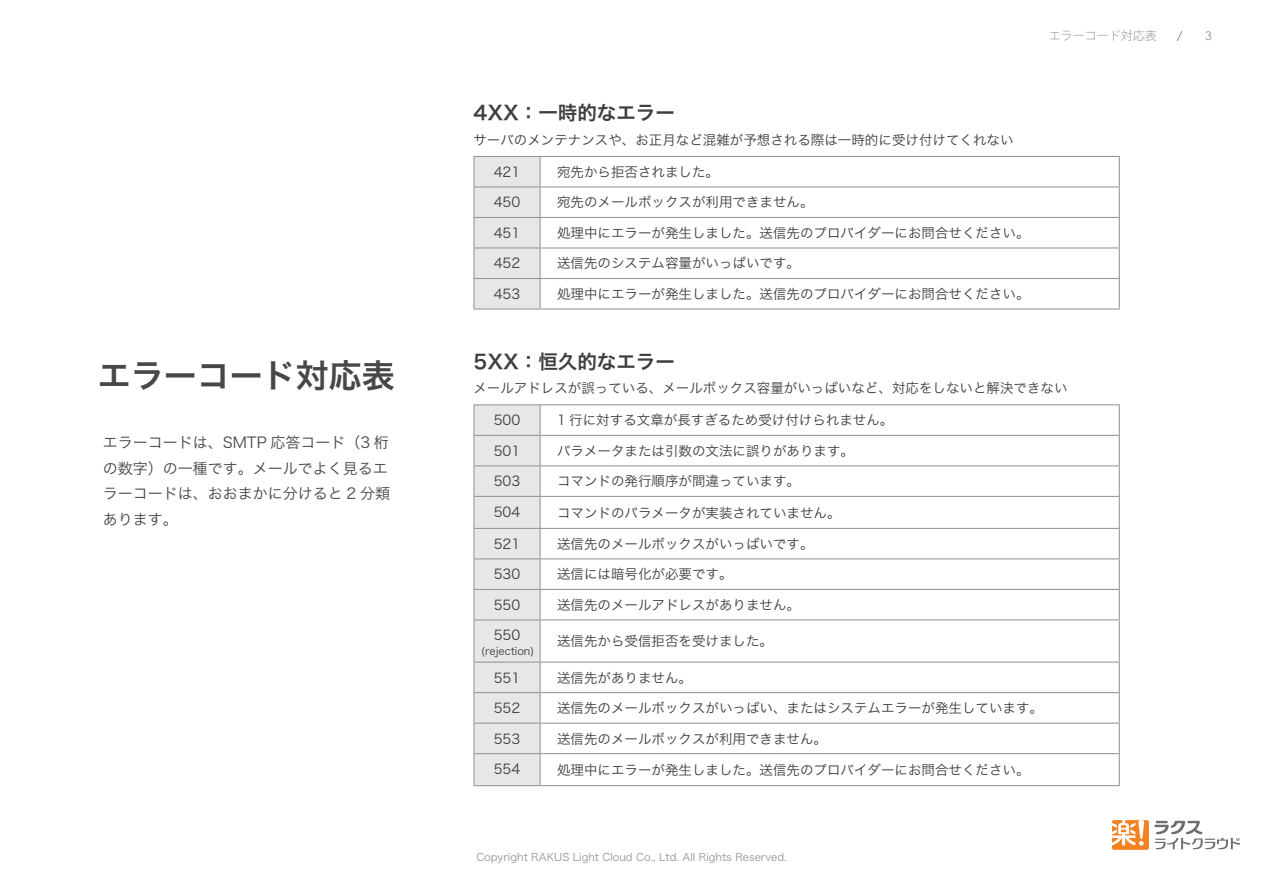
<style>
.page{position:relative;width:1263px;height:893px;background:#fff}
.page>*{position:absolute;margin:0;border:0;box-sizing:border-box;transform-origin:0 0}
.t1{font:33px "Hira Kaku Pro W6";color:#464748}
.t2{font:19.5px "Hira Kaku Pro W6";color:#3e3e3f}
.t3{font:15px/25.5px "Hira Kaku Pro W3";color:#464748}
.t4{font:13.5px "Hira Kaku Pro W3";color:#3e3e3f}
.t5{font:300 12px "Koz Go Pro";color:#939598}
.t6{font:12px "Century Gothic";color:#939598}
.t7{font:10.5px "Hira Kaku Pro W3";color:#939598}
.t8{font:10.5px "Hira Kaku Pro W3";color:#3c3c3d}
</style>
<div class="page">
<svg style="left:1177px;top:31px;width:6px;height:11px"></svg>
<svg style="left:1112px;top:820px;width:128px;height:30px"></svg>
<hr style="left:540px;top:156px;width:580px;height:1px;background:#939598">
<hr style="left:539px;top:157px;width:2px;height:29px;background:#939598">
<svg style="left:1119px;top:157px;width:1px;height:29px"></svg>
<hr style="left:540px;top:186px;width:580px;height:1px;background:#939598">
<hr style="left:539px;top:187px;width:2px;height:30px;background:#939598">
<hr style="left:1119px;top:187px;width:1px;height:30px;background:#939598">
<hr style="left:540px;top:217px;width:580px;height:1px;background:#939598">
<hr style="left:539px;top:218px;width:2px;height:29px;background:#939598">
<svg style="left:1119px;top:218px;width:1px;height:29px"></svg>
<hr style="left:540px;top:247px;width:580px;height:1px;background:#939598">
<hr style="left:539px;top:248px;width:2px;height:30px;background:#939598">
<hr style="left:1119px;top:248px;width:1px;height:30px;background:#939598">
<svg style="left:473px;top:156px;width:67px;height:152px;background:#e1e2e4"></svg>
<hr style="left:540px;top:278px;width:580px;height:1px;background:#939598">
<hr style="left:539px;top:279px;width:2px;height:29px;background:#939598">
<svg style="left:1119px;top:279px;width:1px;height:29px"></svg>
<hr style="left:473px;top:308px;width:67px;height:2px;background:#939598">
<hr style="left:540px;top:308px;width:580px;height:2px;background:#939598">
<hr style="left:473px;top:404px;width:67px;height:1px;background:#939598">
<hr style="left:540px;top:404px;width:580px;height:1px;background:#939598">
<hr style="left:539px;top:405px;width:2px;height:30px;background:#939598">
<hr style="left:1119px;top:405px;width:1px;height:30px;background:#939598">
<hr style="left:540px;top:435px;width:580px;height:1px;background:#939598">
<hr style="left:539px;top:436px;width:2px;height:29px;background:#939598">
<svg style="left:1119px;top:436px;width:1px;height:29px"></svg>
<hr style="left:540px;top:465px;width:580px;height:1px;background:#939598">
<hr style="left:539px;top:466px;width:2px;height:30px;background:#939598">
<hr style="left:1119px;top:466px;width:1px;height:30px;background:#939598">
<hr style="left:540px;top:496px;width:580px;height:1px;background:#939598">
<hr style="left:539px;top:497px;width:2px;height:31px;background:#939598">
<hr style="left:1119px;top:497px;width:1px;height:31px;background:#939598">
<hr style="left:540px;top:528px;width:580px;height:1px;background:#939598">
<hr style="left:539px;top:529px;width:2px;height:29px;background:#939598">
<svg style="left:1119px;top:529px;width:1px;height:29px"></svg>
<hr style="left:540px;top:558px;width:580px;height:1px;background:#939598">
<hr style="left:539px;top:559px;width:2px;height:30px;background:#939598">
<hr style="left:1119px;top:559px;width:1px;height:30px;background:#939598">
<hr style="left:540px;top:589px;width:580px;height:1px;background:#939598">
<hr style="left:539px;top:590px;width:2px;height:29px;background:#939598">
<svg style="left:1119px;top:590px;width:1px;height:29px"></svg>
<hr style="left:540px;top:619px;width:580px;height:1px;background:#939598">
<hr style="left:539px;top:620px;width:2px;height:42px;background:#939598">
<hr style="left:1119px;top:620px;width:1px;height:42px;background:#939598">
<hr style="left:540px;top:662px;width:580px;height:1px;background:#939598">
<hr style="left:539px;top:663px;width:2px;height:29px;background:#939598">
<svg style="left:1119px;top:663px;width:1px;height:29px"></svg>
<hr style="left:540px;top:692px;width:580px;height:1px;background:#939598">
<hr style="left:539px;top:693px;width:2px;height:30px;background:#939598">
<hr style="left:1119px;top:693px;width:1px;height:30px;background:#939598">
<svg style="left:473px;top:405px;width:67px;height:380px;background:#e2e3e5"></svg>
<hr style="left:540px;top:723px;width:580px;height:1px;background:#939598">
<hr style="left:539px;top:724px;width:2px;height:29px;background:#939598">
<svg style="left:1119px;top:724px;width:1px;height:29px"></svg>
<hr style="left:473px;top:753px;width:67px;height:1px;background:#939598">
<hr style="left:473px;top:754px;width:1px;height:31px;background:#939598">
<hr style="left:540px;top:753px;width:580px;height:1px;background:#939598">
<hr style="left:539px;top:754px;width:2px;height:31px;background:#939598">
<hr style="left:1119px;top:754px;width:1px;height:31px;background:#939598">
<hr style="left:473px;top:785px;width:67px;height:1px;background:#939598">
<hr style="left:540px;top:785px;width:580px;height:1px;background:#939598">
<h1 class="t1" style="left:98px;top:346px;width:298px">エラーコード対応表</h1>
<p class="t3" style="left:103px;top:429px;width:289px">エラーコードは、SMTP 応答コード（3 桁の数字）の一種です。メールでよく見るエラーコードは、おおまかに分けると 2 分類あります。</p>
<h2 class="t2" style="left:473px;top:95px;width:203px">4XX：一時的なエラー</h2>
<p class="t4" style="left:473px;top:128px;width:541px">サーバのメンテナンスや、お正月など混雑が予想される際は一時的に受け付けてくれない</p>
<p class="t4" style="left:494px;top:160px;width:28px">421</p>
<p class="t4" style="left:557px;top:160px;width:163px">宛先から拒否されました。</p>
<p class="t4" style="left:494px;top:190px;width:28px">450</p>
<p class="t4" style="left:557px;top:190px;width:258px">宛先のメールボックスが利用できません。</p>
<p class="t4" style="left:494px;top:221px;width:28px">451</p>
<p class="t4" style="left:557px;top:221px;width:474px">処理中にエラーが発生しました。送信先のプロバイダーにお問合せください。</p>
<p class="t4" style="left:494px;top:251px;width:28px">452</p>
<p class="t4" style="left:557px;top:251px;width:244px">送信先のシステム容量がいっぱいです。</p>
<p class="t4" style="left:494px;top:282px;width:28px">453</p>
<p class="t4" style="left:557px;top:282px;width:474px">処理中にエラーが発生しました。送信先のプロバイダーにお問合せください。</p>
<p class="t5" style="left:1049px;top:28px;width:109px">エラーコード対応表</p>
<h2 class="t2" style="left:473px;top:344px;width:203px">5XX：恒久的なエラー</h2>
<p class="t4" style="left:473px;top:376px;width:595px">メールアドレスが誤っている、メールボックス容量がいっぱいなど、対応をしないと解決できない</p>
<p class="t4" style="left:494px;top:408px;width:28px">500</p>
<p class="t4" style="left:557px;top:408px;width:338px">1 行に対する文章が長すぎるため受け付けられません。</p>
<p class="t4" style="left:494px;top:439px;width:28px">501</p>
<p class="t4" style="left:557px;top:439px;width:298px">パラメータまたは引数の文法に誤りがあります。</p>
<p class="t4" style="left:494px;top:469px;width:28px">503</p>
<p class="t4" style="left:557px;top:469px;width:244px">コマンドの発行順序が間違っています。</p>
<p class="t4" style="left:494px;top:500px;width:28px">504</p>
<p class="t4" style="left:557px;top:500px;width:285px">コマンドのパラメータが実装されていません。</p>
<p class="t4" style="left:494px;top:532px;width:28px">521</p>
<p class="t4" style="left:557px;top:532px;width:258px">送信先のメールボックスがいっぱいです。</p>
<p class="t4" style="left:494px;top:562px;width:28px">530</p>
<p class="t4" style="left:557px;top:562px;width:177px">送信には暗号化が必要です。</p>
<p class="t4" style="left:494px;top:593px;width:28px">550</p>
<p class="t4" style="left:557px;top:593px;width:244px">送信先のメールアドレスがありません。</p>
<p class="t4" style="left:494px;top:623px;width:28px">550</p>
<p class="t8" style="left:481px;top:641px;width:54px">(rejection(</p>
<p class="t4" style="left:557px;top:629px;width:217px">送信先から受信拒否を受けました。</p>
<p class="t4" style="left:494px;top:665px;width:28px">551</p>
<p class="t4" style="left:557px;top:665px;width:136px">送信先がありません。</p>
<p class="t4" style="left:494px;top:696px;width:28px">552</p>
<p class="t4" style="left:557px;top:696px;width:487px">送信先のメールボックスがいっぱい、またはシステムエラーが発生しています。</p>
<p class="t4" style="left:494px;top:726px;width:28px">553</p>
<p class="t4" style="left:557px;top:726px;width:271px">送信先のメールボックスが利用できません。</p>
<p class="t4" style="left:494px;top:757px;width:28px">554</p>
<p class="t4" style="left:557px;top:758px;width:474px">処理中にエラーが発生しました。送信先のプロバイダーにお問合せください。</p>
<p class="t7" style="left:476px;top:848px;width:312px">Copyright RAKUS Light Cloud Co., Ltd. All Rights Reserved.</p>
<p class="t6" style="left:1205px;top:27px;width:8px">3</p>
</div>
